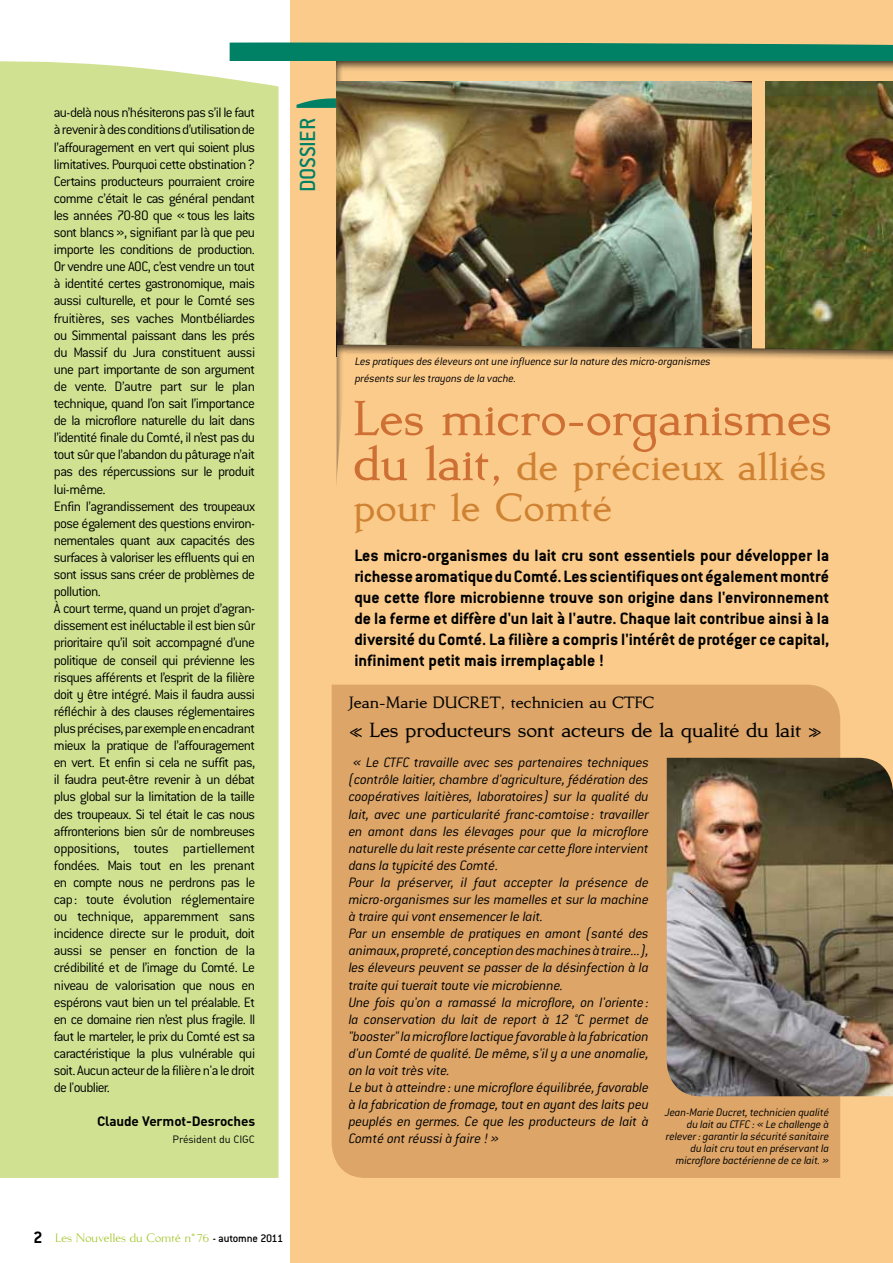
<style>
.page{position:relative;width:893px;height:1263px;background:#fff}
.page>*{position:absolute;margin:0;border:0;box-sizing:border-box;transform-origin:0 0}
.t1{font:700 54px "Kurosawa Serif";color:#ce6f34}
.t2{font:700 43.5px/40.5px "Kurosawa Serif";letter-spacing:.01em;color:#cf8332}
.t3{font:500 24px "Conduit ITC";color:#008064}
.t4{font:700 22.5px "Kurosawa Serif";letter-spacing:-.01em;color:#000}
.t5{font:700 18px/21px "Conduit ITC";color:#000;text-align:justify}
.t6{font:700 18px "Kurosawa Serif";color:#000}
.t7{font:300 15px/17.1px "Conduit ITC";letter-spacing:-.04em;color:#000}
.t8{font:italic 300 15px/17.1px "Conduit ITC";letter-spacing:-.015em;color:#000}
.t9{font:13.5px "Kurosawa Serif";color:#97bf0d}
.t10{font:700 13.5px "DIN";letter-spacing:-.01em;color:#000}
.t11{font:italic 300 12px/12px "Conduit ITC";letter-spacing:-.01em;color:#000;text-align:right}
.t12{font:10.5px "DIN Regular Alternate";letter-spacing:-.01em;color:#000}
.s1{font-family:"Conduit ITC";font-weight:700;font-size:18px;color:#000}
.s2{font-family:"Conduit ITC";font-weight:500;font-size:12px;color:#000}
.s3{font-size:54px;color:#ce6f34}
</style>
<div class="page">
<div style="left:290px;top:0;width:603px;height:1263px;background:#fbcb8c"></div>
<svg style="left:230px;top:42px;width:663px;height:19px;background:#118567"></svg>
<svg style="left:296px;top:98px;width:38px;height:10px"></svg>
<div style="left:334px;top:60px;width:559px;height:223px;background:#000;opacity:.75"></div>
<svg style="left:334px;top:205px;width:431px;height:139px"></svg>
<div style="left:0;top:60px;width:279px;height:1118px;background:#d0e292"></div>
<img style="left:337px;top:82px;width:415px;height:262px">
<img style="left:765px;top:82px;width:128px;height:262px">
<div style="left:336px;top:344px;width:557px;height:181px;background:#000;opacity:.75"></div>
<svg style="left:336px;top:383px;width:557px;height:142px"></svg>
<div style="left:332px;top:685px;width:508px;height:493px;background:#dda568"></div>
<img style="left:667px;top:758px;width:226px;height:338px">
<p class="t7" style="left:54px;top:104px;width:203px">au-delà nous n’hésiterons pas s’il le faut à revenir à des conditions d’utilisation de l’affouragement en vert qui soient plus limitatives. Pourquoi cette obstination?<br>Certains producteurs pourraient croire comme c’était le cas général pendant les années 70-80 que « tous les laits sont blancs », signifiant par là que peu importe les conditions de production.<br>Or vendre une AOC, c’est vendre un tout à identité certes gastronomique, mais aussi culturelle, et pour le Comté ses fruitières, ses vaches Montbéliardes ou Simmental paissant dans les prés du Massif du Jura constituent aussi une part importante de son argument de vente. D’autre part sur le plan technique, quand l’on sait l’importance de la microflore naturelle du lait dans l’identité finale du Comté, il n’est pas du tout sûr que l’abandon du pâturage n’ait pas des répercussions sur le produit lui-même.<br>Enfin l’agrandissement des troupeaux pose également des questions environ&shy;nementales quant aux capacités des surfaces à valoriser les effluents qui en sont issus sans créer de problèmes de pollution.<br>À court terme, quand un projet d’agran&shy;dissement est inéluctable il est bien sûr prioritaire qu’il soit accompagné d’une politique de conseil qui prévienne les risques afférents et l’esprit de la filière doit y être intégré. Mais il faudra aussi réfléchir à des clauses réglementaires plus précises, par exemple en encadrant mieux la pratique de l’affouragement en vert. Et enfin si cela ne suffit pas, il faudra peut-être revenir à un débat plus global sur la limitation de la taille des troupeaux. Si tel était le cas nous affronterions bien sûr de nombreuses oppositions, toutes partiellement fondées. Mais tout en les prenant en compte nous ne perdrons pas le cap: toute évolution réglementaire ou technique, apparemment sans incidence directe sur le produit, doit aussi se penser en fonction de la crédibilité et de l’image du Comté. Le niveau de valorisation que nous en espérons vaut bien un tel préalable. Et en ce domaine rien n’est plus fragile. Il faut le marteler, le prix du Comté est sa caractéristique la plus vulnérable qui soit. Aucun acteur de la filière n'a le droit de l'oublier.</p>
<p class="t10" style="left:97px;top:1112px;width:160px">Claude Vermot-Desroches</p>
<p class="t12" style="left:173px;top:1133px;width:84px">Président du CIGC</p>
<h3 class="t3" style="left:294px;top:192px;width:72px;rotate:-90deg">dossier</h3>
<p class="t9" style="left:33px;top:1231px;width:251px"><span class="s1">2</span> Les Nouvelles du Comté n° 76 <span class="s2">- automne 2011</span></p>
<p class="t11" style="left:355px;top:353px;width:357px;line-height:16.5px;text-align:left">Les pratiques des éleveurs ont une influence sur la nature des micro-organismes présents sur les trayons de la vache.</p>
<h1 class="t1" style="left:353px;top:389px;width:480px">Les micro-organismes</h1>
<h2 class="t2" style="left:353px;top:448px;width:475px"><span class="s3">du lait,</span> de précieux alliés pour le Comté</h2>
<p class="t5" style="left:354px;top:544px;width:476px">Les micro-organismes du lait cru sont essentiels pour développer la richesse aromatique du Comté. Les scientifiques ont également montré que cette flore microbienne trouve son origine dans l'environnement de la ferme et diffère d'un lait à l'autre. Chaque lait contribue ainsi à la diversité du Comté. La filière a compris l'intérêt de protéger ce capital, infiniment petit mais irremplaçable !</p>
<p class="t6" style="left:349px;top:693px;width:307px">Jean-Marie DUCRET, technicien au CTFC</p>
<h3 class="t4" style="left:349px;top:717px;width:475px">« Les producteurs sont acteurs de la qualité du lait »</h3>
<p class="t8" style="left:349px;top:754px;width:302px;text-indent:5px">« Le CTFC travaille avec ses partenaires techniques (contrôle laitier, chambre d'agriculture, fédération des coopératives laitières, laboratoires) sur la qualité du lait, avec une particularité franc-comtoise : travailler en amont dans les élevages pour que la microflore naturelle du lait reste présente car cette flore intervient dans la typicité des Comté.<br>Pour la préserver, il faut accepter la présence de micro-organismes sur les mamelles et sur la machine à traire qui vont ensemencer le lait.<br>Par un ensemble de pratiques en amont (santé des animaux, propreté, conception des machines à traire...), les éleveurs peuvent se passer de la désinfection à la traite qui tuerait toute vie microbienne.<br>Une fois qu'on a ramassé la microflore, on l'oriente : la conservation du lait de report à 12 °C permet de "booster" la microflore lactique favorable à la fabrication d'un Comté de qualité. De même, s'il y a une anomalie, on la voit très vite.<br>Le but à atteindre : une microflore équilibrée, favorable à la fabrication de fromage, tout en ayant des laits peu peuplés en germes. Ce que les producteurs de lait à Comté ont réussi à faire ! »</p>
<p class="t11" style="left:665px;top:1106px;width:166px">Jean-Marie Ducret, technicien qualité du lait au CTFC : « Le challenge à relever : garantir la sécurité sanitaire du lait cru tout en préservant la microflore bactérienne de ce lait. »</p>
</div>
